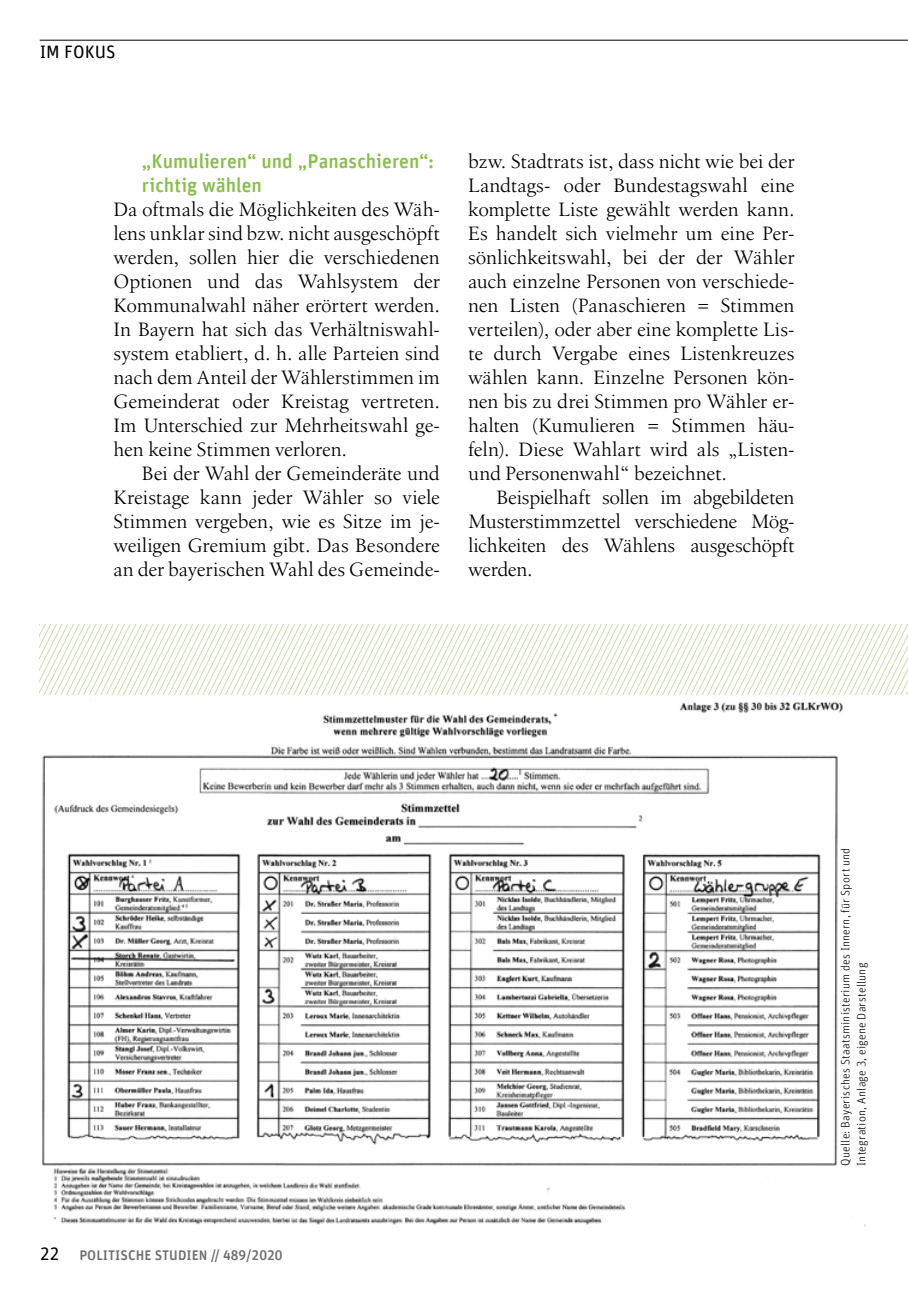
<style>
.page{position:relative;width:908px;height:1304px;background:#fff}
.page>*{position:absolute;margin:0;border:0;box-sizing:border-box;transform-origin:0 0}
.t1{font:20px/24px "Birka LT Pro";letter-spacing:-.005em;color:#000;text-align:justify}
.t2{font:500 20px/24px "Unit Rounded Offc";color:#89bf4a}
.t3{font:18px "Unit Rounded Offc";color:#000}
.t4{font:500 14px "Unit Rounded Offc";color:#6f6f6e}
.t5{font:300 12px/16px "Unit Rounded Offc";letter-spacing:.02em;color:#000}
.s1{font-weight:400;font-size:18px;color:#000}
</style>
<div class="page">
<hr style="left:40px;top:40px;width:867px;height:1px;background:#000">
<img style="left:39px;top:690px;width:827px;height:537px">
<svg style="left:40px;top:624px;width:96px;height:71px"></svg>
<svg style="left:136px;top:624px;width:771px;height:71px"></svg>
<p class="t3" style="left:40px;top:41px;width:77px">IM FOKUS</p>
<p class="t2" style="left:142px;top:149px;width:294px">„Kumulieren“ und „Panaschieren“: richtig wählen</p>
<p class="t1" style="left:113px;top:197px;width:328px">Da oftmals die Möglichkeiten des Wäh&shy;lens unklar sind bzw. nicht ausgeschöpft werden, sollen hier die verschiedenen Optionen und das Wahlsystem der Kommunalwahl näher erörtert werden.<br>In Bayern hat sich das Verhältniswahl&shy;system etabliert, d. h. alle Parteien sind nach dem Anteil der Wählerstimmen im Gemeinderat oder Kreistag vertreten.<br>Im Unterschied zur Mehrheitswahl ge&shy;hen keine Stimmen verloren.</p>
<p class="t1" style="left:113px;top:461px;width:328px;text-indent:28px">Bei der Wahl der Gemeinderäte und Kreistage kann jeder Wähler so viele Stimmen vergeben, wie es Sitze im je&shy;weiligen Gremium gibt. Das Besondere an der bayerischen Wahl des Gemeinde-</p>
<p class="t1" style="left:468px;top:149px;width:328px">bzw. Stadtrats ist, dass nicht wie bei der Landtags- oder Bundestagswahl eine komplette Liste gewählt werden kann.<br>Es handelt sich vielmehr um eine Per&shy;sönlichkeitswahl, bei der der Wähler auch einzelne Personen von verschiede&shy;nen Listen (Panaschieren = Stimmen verteilen), oder aber eine komplette Lis&shy;te durch Vergabe eines Listenkreuzes wählen kann. Einzelne Personen kön&shy;nen bis zu drei Stimmen pro Wähler er&shy;halten (Kumulieren = Stimmen häu&shy;feln). Diese Wahlart wird als „Listen&shy;und Personenwahl“ bezeichnet.</p>
<p class="t1" style="left:468px;top:485px;width:327px;text-indent:28px">Beispielhaft sollen im abgebildeten Musterstimmzettel verschiedene Mög&shy;lichkeiten des Wählens ausgeschöpft werden.</p>
<p class="t4" style="left:40px;top:1246px;width:244px"><span class="s1">22</span> POLITISCHE STUDIEN // 489/2020</p>
<p class="t5" style="left:837px;top:1166px;width:320px;rotate:-90deg">Quelle: Bayerisches Staatsministerium des Innern, für Sport und<br>Integration, Anlage 3, eigene Darstellung</p>
</div>
